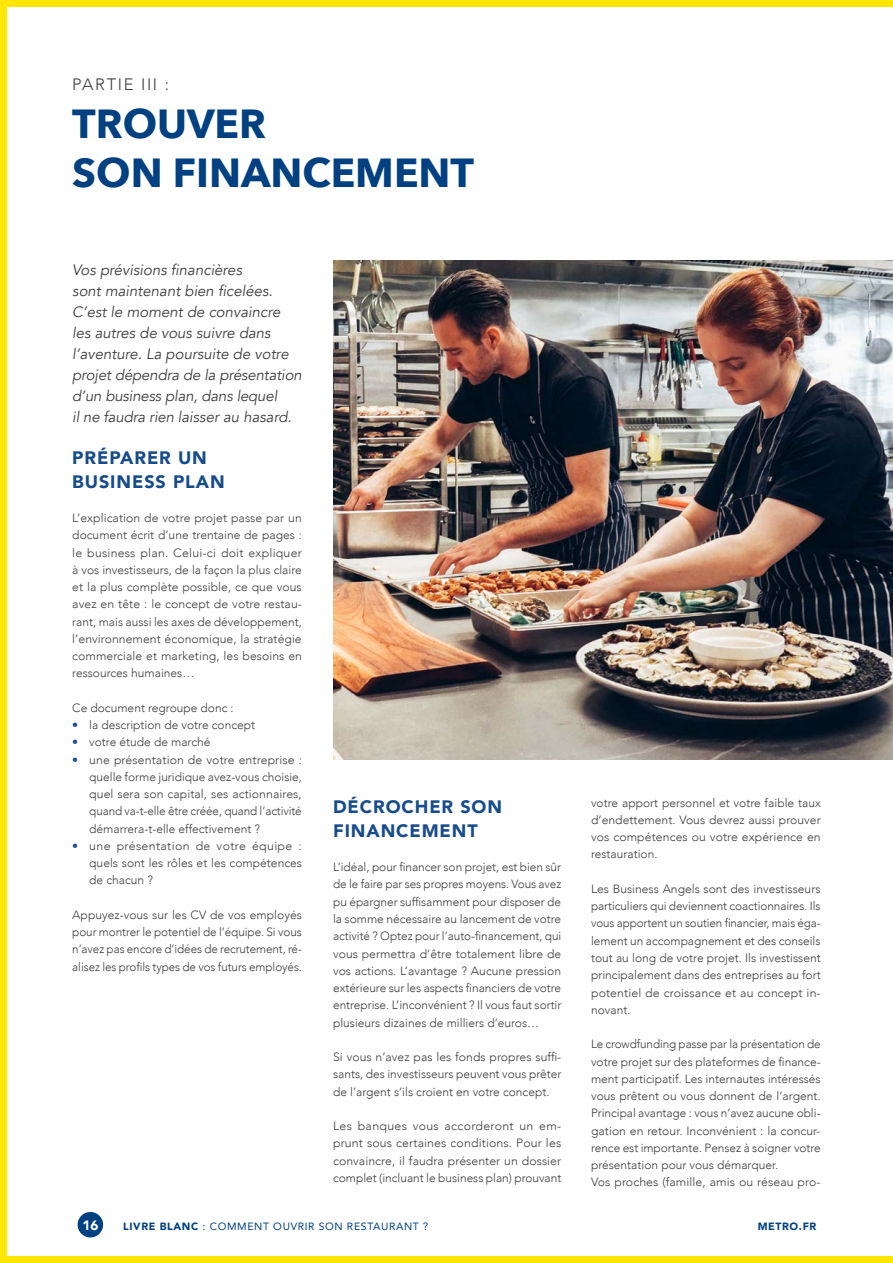
<style>
.page{position:relative;width:893px;height:1263px;background:#fff}
.page>*{position:absolute;margin:0;border:0;box-sizing:border-box;transform-origin:0 0}
.Gros_titre{font:700 40.5px/48.6px "Avenir Next";color:#014081}
.titre_noir{font:900 18px/24px "Avenir";letter-spacing:.05em;color:#174c8a}
.Texte_courant{font:300 16.5px "Avenir";letter-spacing:.1em;color:#3e3e3f}
.texte_intro{font:italic 15px/21px "Avenir";color:#3e3e3f}
.t1{font:900 13.5px "Avenir";color:#fff}
.Texte_courant-2{font:300 12px/17.2px "Avenir";color:#3e3e3f;text-align:justify}
.t2{font:10.5px "Avenir";letter-spacing:.06em;color:#014081}
.t3{font:900 10.5px "Avenir";letter-spacing:.06em;color:#014081}
.s1{color:#174c8a}
.s2{font-weight:900}
</style>
<div class="page">
<div style="left:78px;top:1212px;width:25px;height:25px;background:#014081;border-radius:50%"></div>
<div style="left:0;top:0;width:6px;height:1263px;background:#ffe601"></div>
<div style="left:0;top:0;width:893px;height:6px;background:#ffe601"></div>
<div style="left:0;top:1256px;width:893px;height:7px;background:#ffe601"></div>
<img style="left:333px;top:260px;width:560px;height:499px">
<p class="Texte_courant" style="left:72px;top:74px;width:98px">PARTIE III :</p>
<p class="Gros_titre" style="left:72px;top:99px;width:403px">TROUVER<br>SON FINANCEMENT</p>
<p class="texte_intro" style="left:72px;top:260px;width:231px">Vos prévisions financières<br>sont maintenant bien ficelées.<br>C’est le moment de convaincre les autres de vous suivre dans l’aventure. La poursuite de votre projet dépendra de la présentation d’un business plan, dans lequel<br>il ne faudra rien laisser au hasard.</p>
<p class="titre_noir" style="left:72px;top:445px;width:154px">PRÉPARER UN<br>BUSINESS PLAN</p>
<p class="Texte_courant-2" style="left:72px;top:509px;width:231px">L’explication de votre projet passe par un document écrit d’une trentaine de pages : le business plan. Celui-ci doit expliquer à vos investisseurs, de la façon la plus claire et la plus complète possible, ce que vous avez en tête : le concept de votre restau&shy;rant, mais aussi les axes de développement, l’environnement économique, la stratégie commerciale et marketing, les besoins en ressources humaines…</p>
<p class="Texte_courant-2" style="left:72px;top:699px;width:163px">Ce document regroupe donc :</p>
<p class="Texte_courant-2" style="left:72px;top:716px;width:184px"><span class="s1">•</span> la description de votre concept</p>
<p class="Texte_courant-2" style="left:72px;top:734px;width:140px"><span class="s1">•</span> votre étude de marché</p>
<p class="Texte_courant-2" style="left:89px;top:751px;width:214px;text-indent:-17px"><span class="s1">•</span> une présentation de votre entreprise : quelle forme juridique avez-vous choisie, quel sera son capital, ses actionnaires, quand va-t-elle être créée, quand l’activité démarrera-t-elle effectivement ?</p>
<p class="Texte_courant-2" style="left:89px;top:837px;width:214px;text-indent:-17px"><span class="s1">•</span> une présentation de votre équipe : quels sont les rôles et les compétences de chacun ?</p>
<p class="Texte_courant-2" style="left:72px;top:906px;width:231px">Appuyez-vous sur les CV de vos employés pour montrer le potentiel de l’équipe. Si vous n’avez pas encore d’idées de recrutement, ré&shy;alisez les profils types de vos futurs employés.</p>
<p class="titre_noir" style="left:333px;top:794px;width:171px">DÉCROCHER SON<br>FINANCEMENT</p>
<p class="Texte_courant-2" style="left:333px;top:858px;width:230px">L’idéal, pour financer son projet, est bien sûr de le faire par ses propres moyens. Vous avez pu épargner suffisamment pour disposer de la somme nécessaire au lancement de votre activité ? Optez pour l’auto-financement, qui vous permettra d’être totalement libre de vos actions. L’avantage ? Aucune pression extérieure sur les aspects financiers de votre entreprise. L’inconvénient ? Il vous faut sortir plusieurs dizaines de milliers d’euros…</p>
<p class="Texte_courant-2" style="left:333px;top:1048px;width:230px">Si vous n’avez pas les fonds propres suffi&shy;sants, des investisseurs peuvent vous prêter de l’argent s’ils croient en votre concept.</p>
<p class="Texte_courant-2" style="left:333px;top:1117px;width:230px">Les banques vous accorderont un em&shy;prunt sous certaines conditions. Pour les convaincre, il faudra présenter un dossier complet (incluant le business plan) prouvant</p>
<p class="Texte_courant-2" style="left:591px;top:794px;width:231px">votre apport personnel et votre faible taux d’endettement. Vous devrez aussi prouver vos compétences ou votre expérience en restauration.</p>
<p class="Texte_courant-2" style="left:591px;top:880px;width:231px">Les Business Angels sont des investisseurs particuliers qui deviennent coactionnaires. Ils vous apportent un soutien financier, mais éga&shy;lement un accompagnement et des conseils tout au long de votre projet. Ils investissent principalement dans des entreprises au fort potentiel de croissance et au concept in&shy;novant.</p>
<p class="Texte_courant-2" style="left:591px;top:1035px;width:231px">Le crowdfunding passe par la présentation de votre projet sur des plateformes de finance&shy;ment participatif. Les internautes intéressés vous prêtent ou vous donnent de l’argent.<br>Principal avantage : vous n’avez aucune obli&shy;gation en retour. Inconvénient : la concur&shy;rence est importante. Pensez à soigner votre présentation pour vous démarquer.</p>
<p class="Texte_courant-2" style="left:591px;top:1173px;width:231px">Vos proches (famille, amis ou réseau pro-</p>
<p class="t1" style="left:82px;top:1213px;width:17px">16</p>
<p class="t2" style="left:123px;top:1218px;width:306px"><span class="s2">LIVRE BLANC</span> : COMMENT OUVRIR SON RESTAURANT ?</p>
<p class="t3" style="left:758px;top:1217px;width:60px">METRO.FR</p>
</div>
